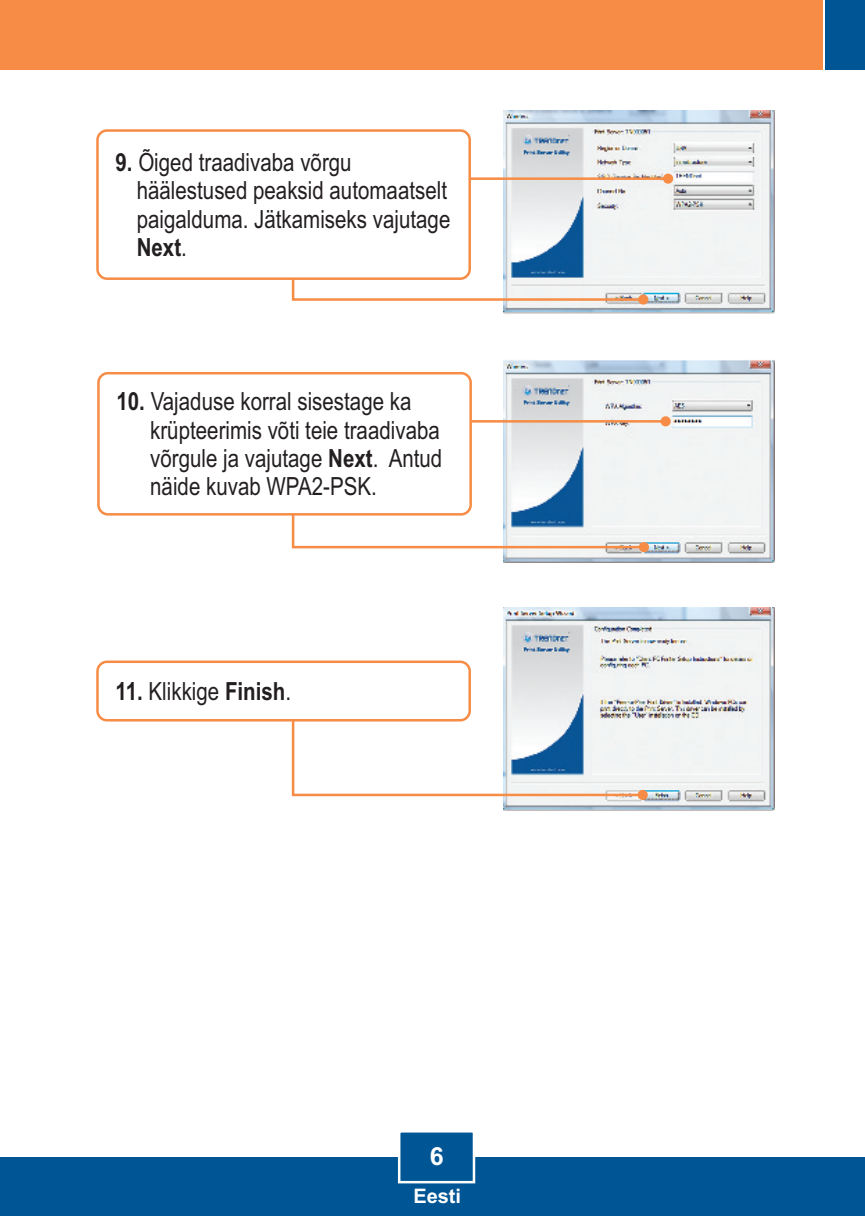
<style>
.page{position:relative;width:865px;height:1216px;background:#fff}
.page>*{position:absolute;margin:0;border:0;box-sizing:border-box;transform-origin:0 0}
.t1{font:25px/28.5px "Arial Narrow";color:#231f20}
.t2{font:700 25px "Arial Narrow";color:#231f20}
.t3{font:700 25px "Arial";color:#fff}
.t4{font:700 20px "Arial";color:#fff}
.s1{font-weight:700}
.s2{font-weight:400}
</style>
<div class="page">
<img style="left:503px;top:607px;width:270px;height:203px">
<img style="left:503px;top:360px;width:270px;height:202px">
<img style="left:503px;top:111px;width:270px;height:203px">
<div style="left:0;top:1157px;width:864px;height:59px;background:#005595"></div>
<div style="left:0;top:0;width:822px;height:70px;background:#f68c45"></div>
<div style="left:825px;top:0;width:39px;height:70px;background:#005595"></div>
<svg style="left:397px;top:1132px;width:79px;height:52px"></svg>
<svg style="left:470px;top:174px;width:202px;height:10px"></svg>
<svg style="left:291px;top:475px;width:357px;height:77px"></svg>
<svg style="left:291px;top:196px;width:357px;height:109px"></svg>
<svg style="left:288px;top:681px;width:359px;height:119px"></svg>
<svg style="left:471px;top:416px;width:199px;height:10px"></svg>
<div style="left:97px;top:372px;width:374px;height:144px;background:#fff;border:3px solid #f68c45;border-radius:9px"></div>
<div style="left:96px;top:129px;width:374px;height:151px;background:#fff;border:3px solid #f68c45;border-radius:9px"></div>
<div style="left:96px;top:660px;width:374px;height:61px;background:#fff;border:3px solid #f68c45;border-radius:9px"></div>
<p class="t1" style="left:137px;top:150px;width:315px;text-indent:-21px"><span class="s1">9.</span> Õiged traadivaba võrgu häälestused peaksid automaatselt paigalduma. Jätkamiseks vajutage<br><span class="s1">Next</span>.</p>
<p class="t1" style="left:150px;top:389px;width:293px;text-indent:-34px"><span class="s1">10.</span> Vajaduse korral sisestage ka krüpteerimis võti teie traadivaba võrgule ja vajutage <span class="s1">Next</span>. Antud näide kuvab WPA2-PSK.</p>
<p class="t2" style="left:115px;top:682px;width:177px">11. <span class="s2">Klikkige</span> Finish<span class="s2">.</span></p>
<p class="t3" style="left:429px;top:1147px;width:15px">6</p>
<p class="t4" style="left:413px;top:1188px;width:49px">Eesti</p>
</div>
